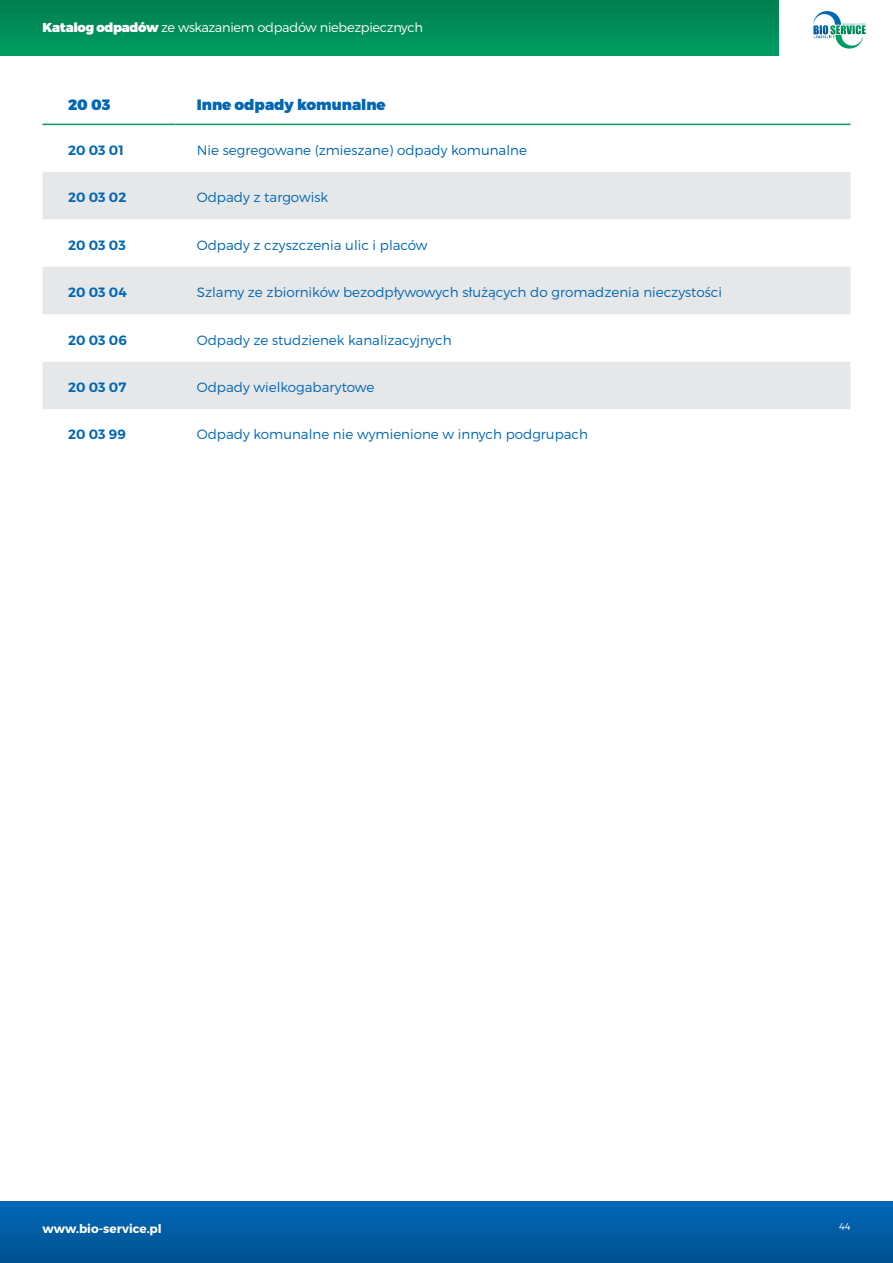
<style>
.page{position:relative;width:893px;height:1263px;background:#fff}
.page>*{position:absolute;margin:0;border:0;box-sizing:border-box;transform-origin:0 0}
.t1{font:900 15px "Montserrat";color:#0166b3}
.t2{font:300 13.5px "Montserrat";color:#0166b3}
.t3{font:600 13.5px "Montserrat";color:#0166b3}
.t4{font:300 12.9px "Montserrat";letter-spacing:-.02em;color:#fff}
.t5{font:700 12.15px "Montserrat";color:#fff}
.t6{font:300 9.9px "Montserrat";color:#fff}
.s1{font-weight:900}
</style>
<div class="page">
<div style="left:0;top:1202px;width:893px;height:61px;background:linear-gradient(to bottom,#0168b7,#005190)"></div>
<div style="left:0;top:0;width:778px;height:55px;background:linear-gradient(to bottom,#007d4e,#009e63)"></div>
<svg style="left:813px;top:11px;width:53px;height:38px"></svg>
<svg style="left:43px;top:172px;width:807px;height:237px;fill:#e6e7e9"></svg>
<hr style="left:43px;top:124px;width:133px;height:1px;background:#009b61">
<hr style="left:176px;top:124px;width:674px;height:1px;background:#009b61">
<p class="t4" style="left:43px;top:19px;width:382px"><span class="s1">Katalog odpadów</span> ze wskazaniem odpadów niebezpiecznych</p>
<p class="t1" style="left:68px;top:95px;width:44px">20 03</p>
<p class="t1" style="left:197px;top:95px;width:191px">Inne odpady komunalne</p>
<p class="t3" style="left:68px;top:141px;width:57px">20 03 01</p>
<p class="t2" style="left:197px;top:142px;width:332px">Nie segregowane (zmieszane) odpady komunalne</p>
<p class="t3" style="left:68px;top:189px;width:60px">20 03 02</p>
<p class="t2" style="left:197px;top:189px;width:133px">Odpady z targowisk</p>
<p class="t3" style="left:68px;top:236px;width:59px">20 03 03</p>
<p class="t2" style="left:197px;top:237px;width:232px">Odpady z czyszczenia ulic i placów</p>
<p class="t3" style="left:68px;top:284px;width:60px">20 03 04</p>
<p class="t2" style="left:197px;top:284px;width:527px">Szlamy ze zbiorników bezodpływowych służących do gromadzenia nieczystości</p>
<p class="t3" style="left:68px;top:331px;width:60px">20 03 06</p>
<p class="t2" style="left:197px;top:331px;width:256px">Odpady ze studzienek kanalizacyjnych</p>
<p class="t3" style="left:68px;top:379px;width:60px">20 03 07</p>
<p class="t2" style="left:197px;top:379px;width:179px">Odpady wielkogabarytowe</p>
<p class="t3" style="left:68px;top:426px;width:59px">20 03 99</p>
<p class="t2" style="left:197px;top:426px;width:393px">Odpady komunalne nie wymienione w innych podgrupach</p>
<p class="t5" style="left:43px;top:1221px;width:121px">www.bio-service.pl</p>
<p class="t6" style="left:839px;top:1220px;width:13px">44</p>
</div>
